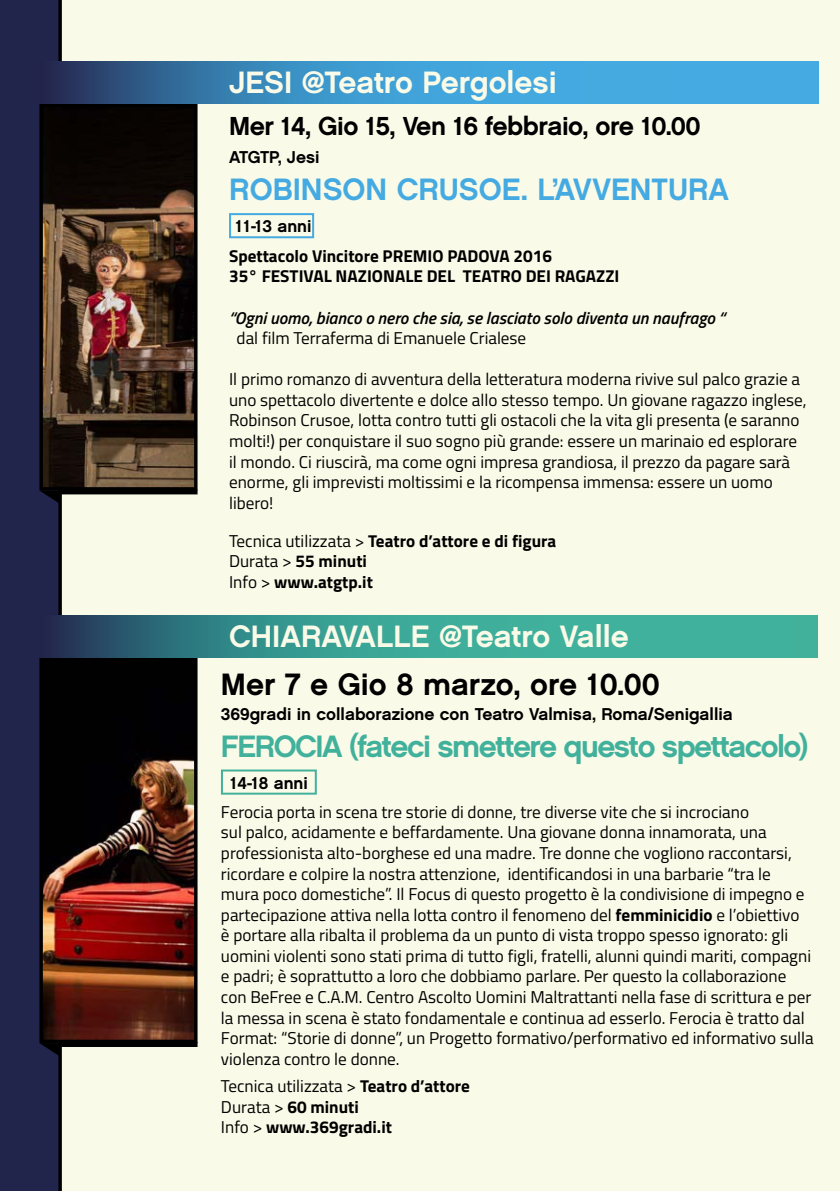
<style>
.page{position:relative;width:840px;height:1191px;background:#fff}
.page>*{position:absolute;margin:0;border:0;box-sizing:border-box;transform-origin:0 0}
.t1{font:30.8px "Chalet New York Nineteen Sixty";color:#fafae8}
.t2{font:30.8px "Chalet New York Nineteen Sixty";letter-spacing:-.05em;color:#41b19c}
.t3{font:30.8px "Chalet New York Nineteen Sixty";color:#44aae1}
.t4{font:30.8px "Chalet New York Nineteen Sixty";color:#000}
.t5{font:26px "Chalet New York Nineteen Sixty";letter-spacing:-.02em;color:#000}
.t6{font:17.2px/20.6px "Titillium Web";color:#000}
.t7{font:700 17.2px/20.6px "Titillium Web";color:#000}
.t8{font:17.2px "Chalet New York Nineteen Sixty";color:#000}
.t9{font:italic 600 17.2px "Titillium Web";color:#000}
.s1{font-weight:400}
.s2{font-weight:700}
</style>
<div class="page">
<div style="left:0;top:0;width:839px;height:1191px;background:#21254b"></div>
<div style="left:58px;top:0;width:781px;height:1191px;background:#fafae8"></div>
<img style="left:43px;top:660px;width:150px;height:379px">
<div style="left:39px;top:656px;width:158px;height:387px;border:3px solid #000"></div>
<svg style="left:39px;top:1043px;width:21px;height:13px"></svg>
<div style="left:60px;top:1042px;width:137px;height:5px;border:4px solid #000"></div>
<div style="left:221px;top:769px;width:95px;height:25px;border:2px solid #41b19c"></div>
<img style="left:43px;top:108px;width:150px;height:378px">
<div style="left:39px;top:104px;width:158px;height:386px;border:3px solid #000"></div>
<svg style="left:39px;top:490px;width:21px;height:14px"></svg>
<div style="left:60px;top:489px;width:137px;height:5px;border:4px solid #000"></div>
<div style="left:229px;top:213px;width:85px;height:25px;border:2px solid #44aae1"></div>
<svg style="left:39px;top:615px;width:777px;height:42px;background:#38968e"></svg>
<svg style="left:58px;top:61px;width:760px;height:43px;background:#3c91c5"></svg>
<h1 class="t1" style="left:229px;top:63px;width:329px">JESI @Teatro Pergolesi</h1>
<h2 class="t5" style="left:229px;top:109px;width:473px">Mer 14, Gio 15, Ven 16 febbraio, ore 10.00</h2>
<p class="t8" style="left:229px;top:147px;width:92px">ATGTP, Jesi</p>
<h1 class="t3" style="left:229px;top:170px;width:501px">ROBINSON CRUSOE. L’AVVENTURA</h1>
<p class="t8" style="left:235px;top:215px;width:78px">11-13 anni</p>
<p class="t7" style="left:229px;top:244px;width:391px">Spettacolo Vincitore PREMIO PADOVA 2016<br>35° FESTIVAL NAZIONALE DEL TEATRO DEI RAGAZZI</p>
<p class="t9" style="left:229px;top:304px;width:497px">“Ogni uomo, bianco o nero che sia, se lasciato solo diventa un naufrago “</p>
<p class="t6" style="left:236px;top:327px;width:291px">dal film Terraferma di Emanuele Crialese</p>
<p class="t6" style="left:229px;top:368px;width:578px">Il primo romanzo di avventura della letteratura moderna rivive sul palco grazie a uno spettacolo divertente e dolce allo stesso tempo. Un giovane ragazzo inglese, Robinson Crusoe, lotta contro tutti gli ostacoli che la vita gli presenta (e saranno molti!) per conquistare il suo sogno più grande: essere un marinaio ed esplorare il mondo. Ci riuscirà, ma come ogni impresa grandiosa, il prezzo da pagare sarà enorme, gli imprevisti moltissimi e la ricompensa immensa: essere un uomo libero!</p>
<p class="t7" style="left:229px;top:529px;width:328px"><span class="s1">Tecnica utilizzata &gt;</span> Teatro d’attore e di figura<br><span class="s1">Durata &gt;</span> 55 minuti<br><span class="s1">Info &gt;</span> www.atgtp.it</p>
<h1 class="t1" style="left:229px;top:616px;width:401px">CHIARAVALLE @Teatro Valle</h1>
<h1 class="t4" style="left:221px;top:665px;width:440px">Mer 7 e Gio 8 marzo, ore 10.00</h1>
<p class="t8" style="left:221px;top:703px;width:513px">369gradi in collaborazione con Teatro Valmisa, Roma/Senigallia</p>
<h1 class="t2" style="left:221px;top:727px;width:588px">FEROCIA (fateci smettere questo spettacolo)</h1>
<p class="t8" style="left:230px;top:771px;width:79px">14-18 anni</p>
<p class="t6" style="left:221px;top:800px;width:594px">Ferocia porta in scena tre storie di donne, tre diverse vite che si incrociano<br>sul palco, acidamente e beffardamente. Una giovane donna innamorata, una professionista alto-borghese ed una madre. Tre donne che vogliono raccontarsi, ricordare e colpire la nostra attenzione, identificandosi in una barbarie “tra le<br>mura poco domestiche”. Il Focus di questo progetto è la condivisione di impegno e partecipazione attiva nella lotta contro il fenomeno del <span class="s2">femminicidio</span> e l’obiettivo<br>è portare alla ribalta il problema da un punto di vista troppo spesso ignorato: gli uomini violenti sono stati prima di tutto figli, fratelli, alunni quindi mariti, compagni e padri; è soprattutto a loro che dobbiamo parlare. Per questo la collaborazione con BeFree e C.A.M. Centro Ascolto Uomini Maltrattanti nella fase di scrittura e per la messa in scena è stato fondamentale e continua ad esserlo. Ferocia è tratto dal Format: “Storie di donne”, un Progetto formativo/performativo ed informativo sulla violenza contro le donne.</p>
<p class="t7" style="left:221px;top:1074px;width:250px"><span class="s1">Tecnica utilizzata &gt;</span> Teatro d’attore<br><span class="s1">Durata &gt;</span> 60 minuti<br><span class="s1">Info &gt;</span> www.369gradi.it</p>
</div>
